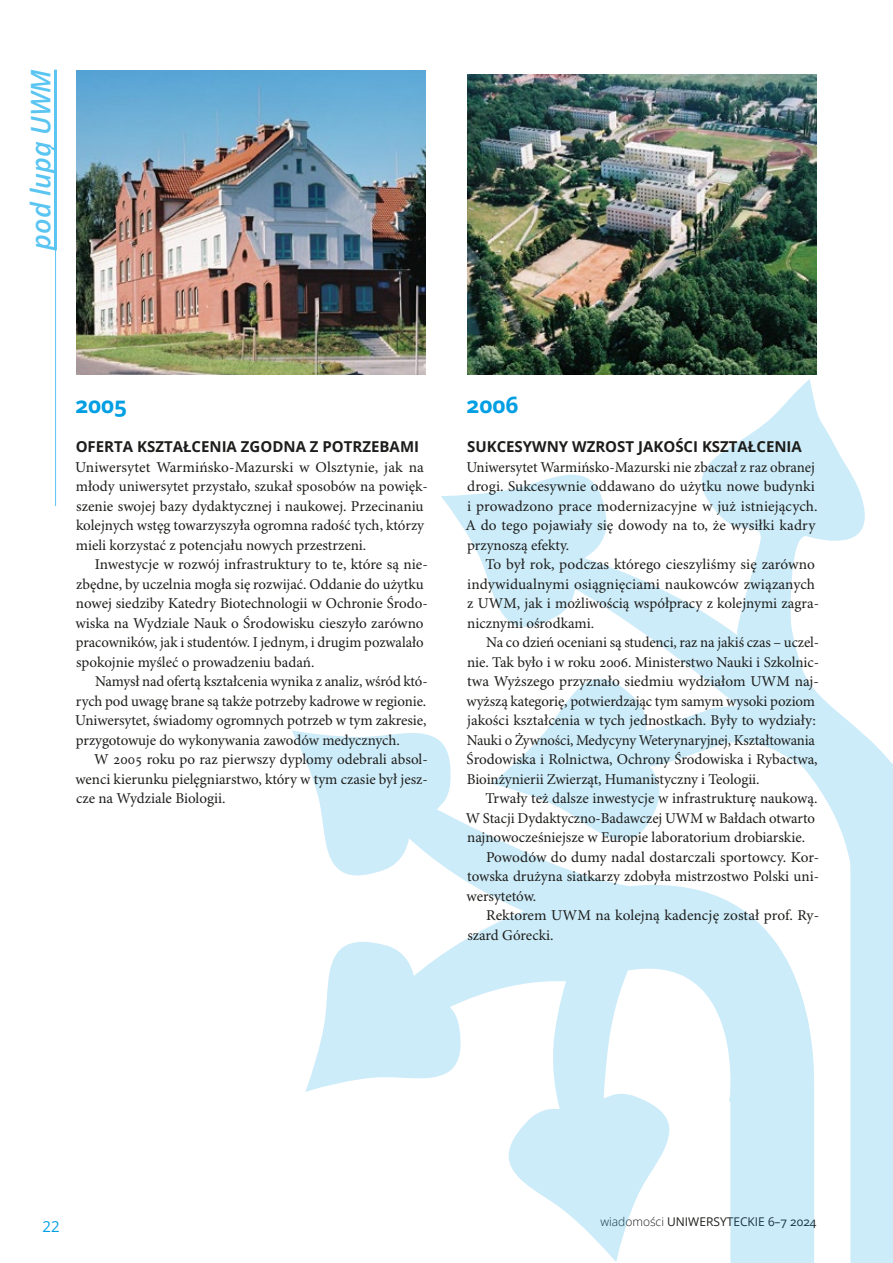
<style>
.page{position:relative;width:893px;height:1263px;background:#fff}
.page>*{position:absolute;margin:0;border:0;box-sizing:border-box;transform-origin:0 0}
.t1{font:italic 600 27px "Open Sans";color:#5bc5f2}
.t2{font:700 22.5px "Open Sans";color:#009fe3}
.t3{font:15px/19.5px "Minion Pro";color:#1d1d1b}
.t4{font:700 15px "Open Sans";color:#1d1d1b}
.t5{font:15px "Open Sans";color:#009fe3}
.t6{font:12px "Open Sans";color:#1d1d1b}
.s1{font-weight:300}
</style>
<div class="page">
<hr style="left:55px;top:73px;width:1px;height:433px;background:#5bc5f2">
<hr style="left:54px;top:70px;width:3px;height:179px;background:#5bc5f2">
<svg style="left:292px;top:379px;width:601px;height:884px"></svg>
<img style="left:468px;top:74px;width:348px;height:300px">
<img style="left:77px;top:70px;width:348px;height:304px">
<h1 class="t1" style="left:22px;top:249px;width:181px;rotate:-90deg">pod lupą UWM</h1>
<h2 class="t2" style="left:75px;top:389px;width:53px">2005</h2>
<p class="t4" style="left:76px;top:436px;width:345px">OFERTA KSZTAŁCENIA ZGODNA Z POTRZEBAMI</p>
<p class="t3" style="left:75px;top:458px;width:354px">Uniwersytet Warmińsko-Mazurski w Olsztynie, jak na młody uniwersytet przystało, szukał sposobów na powięk&shy;szenie swojej bazy dydaktycznej i naukowej. Przecinaniu kolejnych wstęg towarzyszyła ogromna radość tych, którzy mieli korzystać z potencjału nowych przestrzeni.</p>
<p class="t3" style="left:75px;top:555px;width:354px;text-indent:20px">Inwestycje w rozwój infrastruktury to te, które są nie&shy;zbędne, by uczelnia mogła się rozwijać. Oddanie do użytku nowej siedziby Katedry Biotechnologii w Ochronie Środo&shy;wiska na Wydziale Nauk o Środowisku cieszyło zarówno pracowników, jak i studentów. I jednym, i drugim pozwalało spokojnie myśleć o prowadzeniu badań.</p>
<p class="t3" style="left:75px;top:672px;width:354px;text-align:justify;text-indent:20px">Namysł nad ofertą kształcenia wynika z analiz, wśród któ&shy;rych pod uwagę brane są także potrzeby kadrowe w regionie.<br>Uniwersytet, świadomy ogromnych potrzeb w tym zakresie, przygotowuje do wykonywania zawodów medycznych.</p>
<p class="t3" style="left:75px;top:750px;width:354px;text-align:justify;text-indent:19px">W 2005 roku po raz pierwszy dyplomy odebrali absol&shy;wenci kierunku pielęgniarstwo, który w tym czasie był jesz&shy;cze na Wydziale Biologii.</p>
<h2 class="t2" style="left:467px;top:389px;width:53px">2006</h2>
<p class="t4" style="left:467px;top:436px;width:336px">SUKCESYWNY WZROST JAKOŚCI KSZTAŁCENIA</p>
<p class="t3" style="left:465px;top:458px;width:354px">Uniwersytet Warmińsko-Mazurski nie zbaczał z raz obranej drogi. Sukcesywnie oddawano do użytku nowe budynki i prowadzono prace modernizacyjne w już istniejących.<br>A do tego pojawiały się dowody na to, że wysiłki kadry przynoszą efekty.</p>
<p class="t3" style="left:467px;top:555px;width:353px;text-indent:18px">To był rok, podczas którego cieszyliśmy się zarówno indywidualnymi osiągnięciami naukowców związanych z UWM, jak i możliwością współpracy z kolejnymi zagra&shy;nicznymi ośrodkami.</p>
<p class="t3" style="left:467px;top:633px;width:354px;text-indent:20px">Na co dzień oceniani są studenci, raz na jakiś czas – uczel&shy;nie. Tak było i w roku 2006. Ministerstwo Nauki i Szkolnic&shy;twa Wyższego przyznało siedmiu wydziałom UWM naj&shy;wyższą kategorię, potwierdzając tym samym wysoki poziom jakości kształcenia w tych jednostkach. Były to wydziały:<br>Nauki o Żywności, Medycyny Weterynaryjnej, Kształtowania Środowiska i Rolnictwa, Ochrony Środowiska i Rybactwa, Bioinżynierii Zwierząt, Humanistyczny i Teologii.</p>
<p class="t3" style="left:486px;top:789px;width:333px">Trwały też dalsze inwestycje w infrastrukturę naukową.</p>
<p class="t3" style="left:466px;top:809px;width:351px">W Stacji Dydaktyczno-Badawczej UWM w Bałdach otwarto</p>
<p class="t3" style="left:467px;top:828px;width:339px">najnowocześniejsze w Europie laboratorium drobiarskie.</p>
<p class="t3" style="left:486px;top:848px;width:334px">Powodów do dumy nadal dostarczali sportowcy. Kor-</p>
<p class="t3" style="left:467px;top:867px;width:353px">towska drużyna siatkarzy zdobyła mistrzostwo Polski uni-</p>
<p class="t3" style="left:467px;top:887px;width:71px">wersytetów.</p>
<p class="t3" style="left:486px;top:906px;width:334px">Rektorem UWM na kolejną kadencję został prof. Ry-</p>
<p class="t3" style="left:467px;top:926px;width:88px">szard Górecki.</p>
<p class="t5" style="left:43px;top:1216px;width:19px">22</p>
<p class="t6" style="left:600px;top:1213px;width:217px"><span class="s1">wiadomości</span> UNIWERSYTECKIE 6–7 2024</p>
</div>
